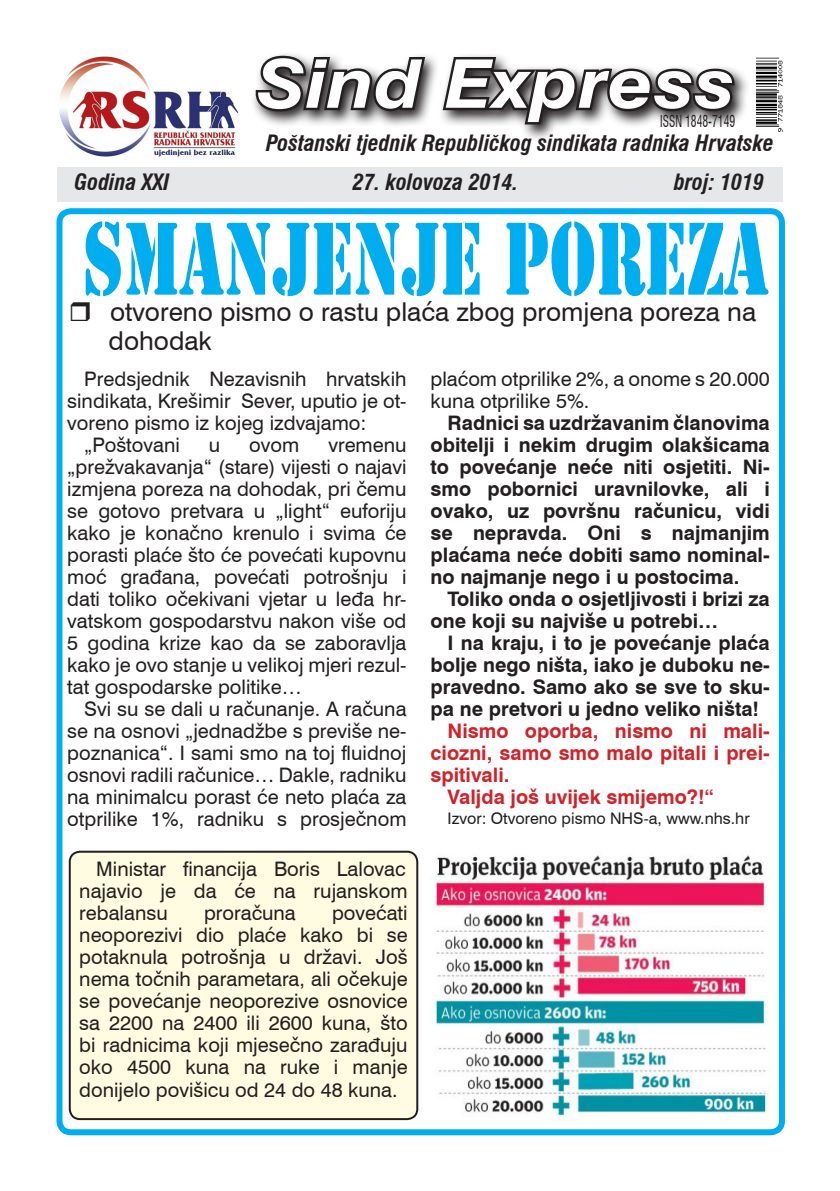
<style>
.page{position:relative;width:840px;height:1191px;background:#fff}
.page>*{position:absolute;margin:0;border:0;box-sizing:border-box;transform-origin:0 0}
.Datum{font:96px "Stencil Std";color:#00aeef;scale:.67 1}
.Glava{font:italic 700 67.2px "Swiss 721 BT";color:#fff;scale:1.17 1}
.Podnaslov{font:26px/29px "Swiss 721 BT";color:#231f20}
.Ispode_glave{font:italic 700 condensed 22px "Swiss 721 BT";color:#231f20}
.Datum-2{font:italic 700 condensed 22px "Swiss 721 BT";color:#231f20}
.t1{font:20px/22px "Swiss 721 BT";color:#231f20;text-align:justify}
.t2{font:700 20px/22px "Swiss 721 BT";color:#231f20;text-align:justify}
.t3{font:700 20px/22px "Swiss 721 BT";color:#d1232a;text-align:justify}
.t4{font:16px "Swiss 721 BT";color:#231f20}
.issn{font:condensed 16px "Swiss 721 BT";color:#231f20;scale:.73 1}
</style>
<div class="page">
<svg style="left:258px;top:56px;width:489px;height:83px"></svg>
<svg style="left:253px;top:54px;width:175px;height:60px"></svg>
<svg style="left:439px;top:55px;width:297px;height:73px"></svg>
<img style="left:59px;top:57px;width:179px;height:100px">
<div style="left:57px;top:167px;width:725px;height:34px;background:#e6e7e9"></div>
<img style="left:756px;top:57px;width:26px;height:75px">
<div style="left:56px;top:208px;width:728px;height:927px;border:6px solid #00aeef;border-radius:11px"></div>
<div style="left:70px;top:851px;width:347px;height:268px;background:#fffce1;border-radius:10px"></div>
<div style="left:69px;top:850px;width:349px;height:270px;border:2px solid #231f20;border-radius:10px"></div>
<img style="left:434px;top:855px;width:335px;height:264px">
<p class="Glava" style="left:257px;top:43px;width:410px">Sind Express</p>
<p class="issn" style="left:659px;top:112px;width:104px">ISSN 1848-7149</p>
<p class="Ispode_glave" style="left:266px;top:130px;width:508px">Poštanski tjednik Republičkog sindikata radnika Hrvatske</p>
<p class="Datum-2" style="left:74px;top:168px;width:96px">Godina XXI</p>
<p class="Datum-2" style="left:352px;top:168px;width:167px">27. kolovoza 2014.</p>
<p class="Datum-2" style="left:673px;top:168px;width:92px">broj: 1019</p>
<p class="Datum" style="left:83px;top:197px;width:1024px">SMANJENJE POREZA</p>
<p class="Podnaslov" style="left:108px;top:297px;width:648px">otvoreno pismo o rastu plaća zbog promjena poreza na dohodak</p>
<p class="t1" style="left:67px;top:368px;width:340px;text-indent:17px">Predsjednik Nezavisnih hrvatskih sindikata, Krešimir Sever, uputio je ot&shy;voreno pismo iz kojeg izdvajamo:</p>
<p class="t1" style="left:84px;top:434px;width:97px">„Poštovani</p>
<p class="t1" style="left:209px;top:434px;width:13px">u</p>
<p class="t1" style="left:249px;top:434px;width:52px">ovom</p>
<p class="t1" style="left:67px;top:434px;width:340px;text-indent:261px">vremenu „prežvakavanja“ (stare) vijesti o najavi izmjena poreza na dohodak, pri čemu se gotovo pretvara u „light“ euforiju kako je konačno krenulo i svima će porasti plaće što će povećati kupovnu moć građana, povećati potrošnju i dati toliko očekivani vjetar u leđa hr&shy;vatskom gospodarstvu nakon više od 5 godina krize kao da se zaboravlja kako je ovo stanje u velikoj mjeri rezul&shy;tat gospodarske politike…</p>
<p class="t1" style="left:67px;top:698px;width:340px;text-indent:17px">Svi su se dali u računanje. A računa se na osnovi „jednadžbe s previše ne&shy;poznanica“. I sami smo na toj fluidnoj osnovi radili računice… Dakle, radniku na minimalcu porast će neto plaća za otprilike 1%, radniku s prosječnom</p>
<p class="t1" style="left:79px;top:858px;width:330px;text-indent:17px">Ministar financija Boris Lalovac najavio je da će na rujanskom rebalansu</p>
<p class="t1" style="left:79px;top:902px;width:330px;text-indent:253px">povećati neoporezivi dio plaće kako bi se potaknula potrošnja u državi. Još nema točnih parametara, ali očekuje se povećanje neoporezive osnovice sa 2200 na 2400 ili 2600 kuna, što bi radnicima koji mjesečno zarađuju oko 4500 kuna na ruke i manje donijelo povišicu od 24 do 48 kuna.</p>
<p class="t1" style="left:204px;top:902px;width:93px">proračuna</p>
<p class="t1" style="left:430px;top:368px;width:340px">plaćom otprilike 2%, a onome s 20.000 kuna otprilike 5%.</p>
<p class="t2" style="left:430px;top:412px;width:340px;text-indent:17px">Radnici sa uzdržavanim članovima obitelji i nekim drugim olakšicama to povećanje neće niti osjetiti. Ni&shy;smo pobornici uravnilovke, ali i ovako, uz površnu računicu, vidi se nepravda. Oni s najmanjim plaćama neće dobiti samo nominal&shy;no najmanje nego i u postocima.</p>
<p class="t2" style="left:430px;top:588px;width:340px;text-indent:17px">Toliko onda o osjetljivosti i brizi za one koji su najviše u potrebi…</p>
<p class="t2" style="left:430px;top:632px;width:340px;text-indent:17px">I na kraju, i to je povećanje plaća bolje nego ništa, iako je duboku ne&shy;pravedno. Samo ako se sve to sku&shy;pa ne pretvori u jedno veliko ništa!</p>
<p class="t3" style="left:430px;top:720px;width:340px;text-indent:17px">Nismo oporba, nismo ni mali&shy;ciozni, samo smo malo pitali i prei&shy;spitivali.</p>
<p class="t3" style="left:447px;top:786px;width:267px">Valjda još uvijek smijemo?!“</p>
<p class="t4" style="left:447px;top:808px;width:303px">Izvor: Otvoreno pismo NHS-a, www.nhs.hr</p>
</div>
